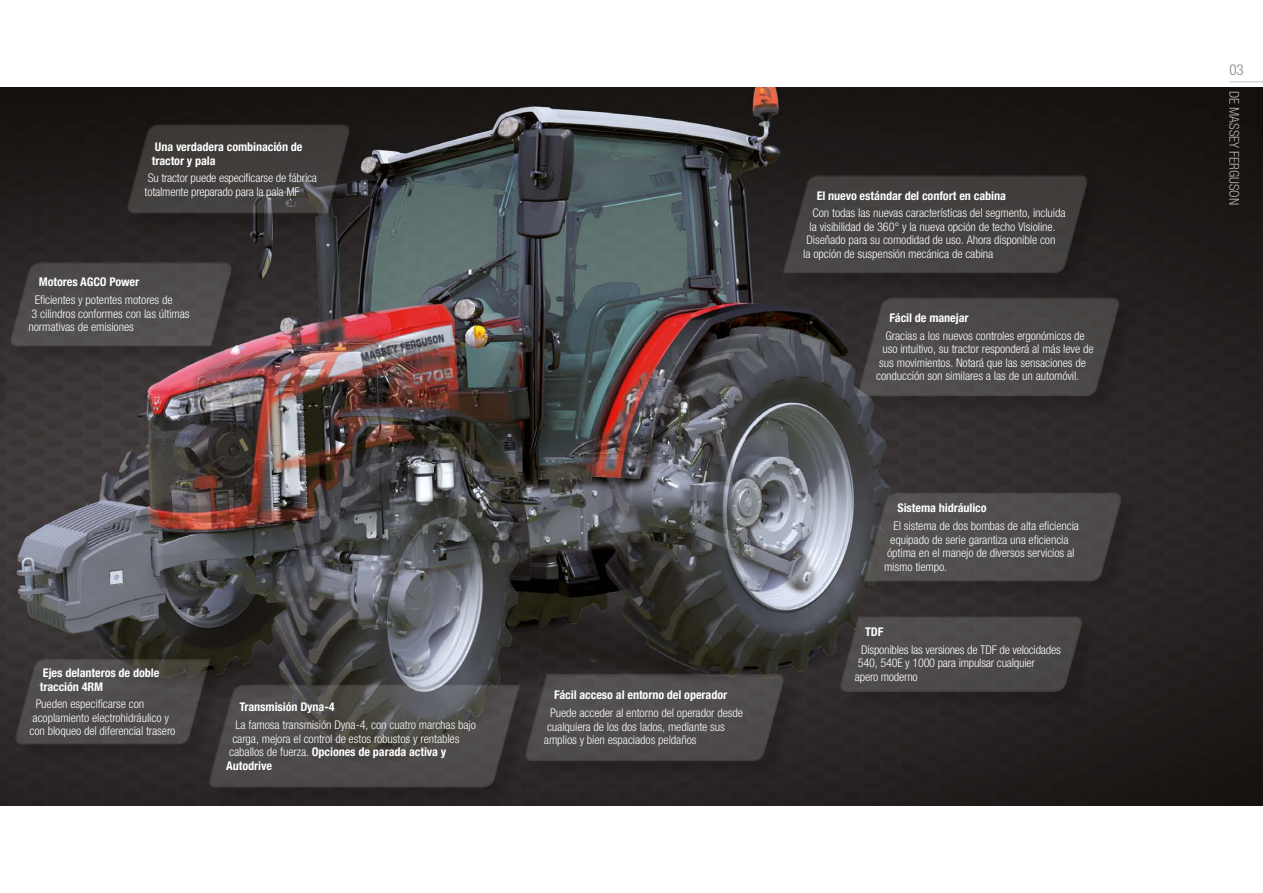
<style>
.page{position:relative;width:1263px;height:893px;background:#fff}
.page>*{position:absolute;margin:0;border:0;box-sizing:border-box;transform-origin:0 0}
.t1{font:300 condensed 15px "Helvetica Neue LTW1 G";color:#848483}
.t2{font:300 condensed 13.5px "Helvetica Neue LTW1 G";color:#b6b5b5}
.t3{font:300 condensed 12px/13.5px "Helvetica Neue LTW1 G";color:#fff}
.t4{font:700 condensed 12px/13.5px "Helvetica Neue LTW1 G";color:#fff}
.t5{font:700 condensed 12px/13.5px "Helvetica Neue";color:#fff}
.s1{font-family:"Helvetica Neue LTW1 G";font-weight:300}
</style>
<div class="page">
<img style="left:0;top:87px;width:1263px;height:719px">
<div style="left:13px;top:265px;width:237px;height:100px;background:#000;opacity:.75"></div>
<svg style="left:8px;top:262px;width:227px;height:85px;background:#4b4849"></svg>
<div style="left:130px;top:127px;width:238px;height:105px;background:#000;opacity:.75"></div>
<svg style="left:124px;top:124px;width:229px;height:90px;background:#3d3938"></svg>
<div style="left:0;top:366px;width:14px;height:146px;background:#3c3739"></div>
<div style="left:212px;top:687px;width:326px;height:119px;background:#252223"></div>
<div style="left:528px;top:676px;width:274px;height:104px;background:#2b2728"></div>
<svg style="left:12px;top:658px;width:775px;height:130px;background:#444142"></svg>
<div style="left:843px;top:619px;width:258px;height:92px;background:#262223"></div>
<svg style="left:837px;top:616px;width:248px;height:77px;background:#484546"></svg>
<div style="left:867px;top:495px;width:273px;height:105px;background:#2b2728"></div>
<svg style="left:863px;top:492px;width:261px;height:90px;background:#4d4a4b"></svg>
<div style="left:860px;top:300px;width:278px;height:115px;background:#2b2728"></div>
<svg style="left:856px;top:297px;width:266px;height:100px;background:#484445"></svg>
<div style="left:786px;top:178px;width:320px;height:114px;background:#242121"></div>
<svg style="left:782px;top:175px;width:308px;height:99px;background:#403d3d"></svg>
<hr style="left:1229px;top:81px;width:34px;height:1px;background:#c5c5c4">
<p class="t4" style="left:152px;top:140px;width:152px">Una verdadera combinación de tractor y pala</p>
<p class="t3" style="left:145px;top:171px;width:174px">Su tractor puede especificarse de fábrica totalmente preparado para la pala MF</p>
<p class="t4" style="left:39px;top:275px;width:102px">Motores AGCO Power</p>
<p class="t3" style="left:29px;top:293px;width:163px;text-indent:6px">Eficientes y potentes motores de<br>3 cilindros conformes con las últimas normativas de emisiones</p>
<p class="t4" style="left:40px;top:666px;width:121px">Ejes delanteros de doble tracción 4RM</p>
<p class="t3" style="left:30px;top:697px;width:148px;text-indent:6px">Pueden especificarse con acoplamiento electrohidráulico y con bloqueo del diferencial trasero</p>
<p class="t4" style="left:240px;top:700px;width:97px">Transmisión Dyna-4</p>
<p class="t3" style="left:232px;top:718px;width:245px">La famosa transmisión Dyna-4, con cuatro marchas bajo carga, mejora el control de estos robustos y rentables</p>
<p class="t5" style="left:226px;top:745px;width:221px"><span class="s1">caballos de fuerza.</span> Opciones de parada activa y<br>Autodrive</p>
<p class="t4" style="left:554px;top:688px;width:175px">Fácil acceso al entorno del operador</p>
<p class="t3" style="left:544px;top:706px;width:201px;text-indent:6px">Puede acceder al entorno del operador desde cualquiera de los dos lados, mediante sus amplios y bien espaciados peldaños</p>
<p class="t4" style="left:817px;top:189px;width:191px">El nuevo estándar del confort en cabina</p>
<p class="t3" style="left:813px;top:206px;width:255px">Con todas las nuevas características del segmento, incluida</p>
<p class="t3" style="left:809px;top:220px;width:248px">la visibilidad de 360° y la nueva opción de techo Visioline.</p>
<p class="t3" style="left:806px;top:233px;width:251px">Diseñado para su comodidad de uso. Ahora disponible con</p>
<p class="t3" style="left:803px;top:247px;width:192px">la opción de suspensión mecánica de cabina</p>
<p class="t4" style="left:890px;top:311px;width:81px">Fácil de manejar</p>
<p class="t3" style="left:885px;top:329px;width:201px">Gracias a los nuevos controles ergonómicos de</p>
<p class="t3" style="left:882px;top:343px;width:213px">uso intuitivo, su tractor responderá al más leve de</p>
<p class="t3" style="left:879px;top:356px;width:208px">sus movimientos. Notará que las sensaciones de</p>
<p class="t3" style="left:876px;top:370px;width:205px">conducción son similares a las de un automóvil.</p>
<p class="t4" style="left:897px;top:501px;width:91px">Sistema hidráulico</p>
<p class="t3" style="left:893px;top:519px;width:187px">El sistema de dos bombas de alta eficiencia</p>
<p class="t3" style="left:890px;top:533px;width:180px">equipado de serie garantiza una eficiencia</p>
<p class="t3" style="left:887px;top:546px;width:189px">óptima en el manejo de diversos servicios al</p>
<p class="t3" style="left:884px;top:560px;width:65px">mismo tiempo.</p>
<p class="t4" style="left:865px;top:625px;width:20px">TDF</p>
<p class="t3" style="left:855px;top:643px;width:208px;text-indent:6px">Disponibles las versiones de TDF de velocidades<br>540, 540E y 1000 para impulsar cualquier<br>apero moderno</p>
<p class="t1" style="left:1229px;top:61px;width:16px">03</p>
<p class="t2" style="left:1242px;top:91px;width:116px;rotate:90deg">DE MASSEY FERGUSON</p>
</div>
